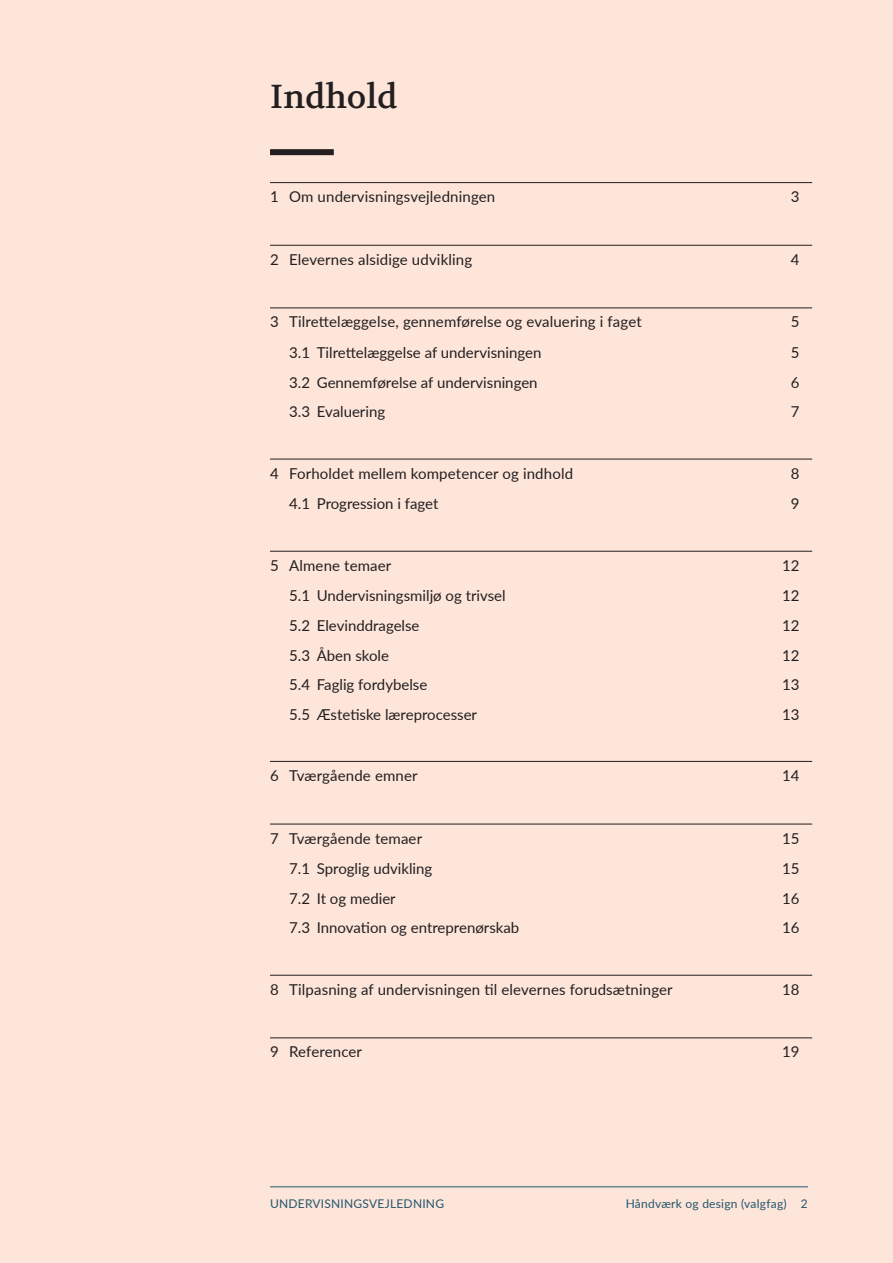
<style>
.page{position:relative;width:893px;height:1263px;background:#fde5da}
.page>*{position:absolute;margin:0;border:0;box-sizing:border-box;transform-origin:0 0}
._02_Indhold__ikke_me{font:33px "Volkhov";color:#231f20}
.t1{font:15px "Lato";color:#231f20}
.t2{font:12px "Lato";letter-spacing:.02em;color:#23576d}
</style>
<div class="page">
<hr style="left:270px;top:182px;width:542px;height:1px;background:#231f20">
<hr style="left:270px;top:245px;width:542px;height:1px;background:#231f20">
<hr style="left:270px;top:307px;width:542px;height:1px;background:#231f20">
<hr style="left:270px;top:459px;width:542px;height:1px;background:#231f20">
<hr style="left:270px;top:551px;width:542px;height:1px;background:#231f20">
<hr style="left:270px;top:761px;width:542px;height:1px;background:#231f20">
<hr style="left:270px;top:824px;width:542px;height:1px;background:#231f20">
<hr style="left:270px;top:975px;width:542px;height:1px;background:#231f20">
<hr style="left:270px;top:1037px;width:542px;height:1px;background:#231f20">
<div style="left:270px;top:149px;width:64px;height:6px;background:#231f20"></div>
<hr style="left:270px;top:1186px;width:538px;height:1px;background:#23576d">
<p class="_02_Indhold__ikke_me" style="left:270px;top:76px;width:129px">Indhold</p>
<p class="t1" style="left:270px;top:186px;width:227px">1 Om undervisningsvejledningen</p>
<p class="t1" style="left:791px;top:186px;width:10px">3</p>
<p class="t1" style="left:270px;top:249px;width:204px">2 Elevernes alsidige udvikling</p>
<p class="t1" style="left:791px;top:249px;width:10px">4</p>
<p class="t1" style="left:270px;top:311px;width:373px">3 Tilrettelæggelse, gennemførelse og evaluering i faget</p>
<p class="t1" style="left:791px;top:311px;width:10px">5</p>
<p class="t1" style="left:289px;top:342px;width:254px">3.1 Tilrettelæggelse af undervisningen</p>
<p class="t1" style="left:791px;top:342px;width:10px">5</p>
<p class="t1" style="left:289px;top:371px;width:250px">3.2 Gennemførelse af undervisningen</p>
<p class="t1" style="left:791px;top:371px;width:10px">6</p>
<p class="t1" style="left:289px;top:401px;width:98px">3.3 Evaluering</p>
<p class="t1" style="left:791px;top:401px;width:10px">7</p>
<p class="t1" style="left:270px;top:462px;width:305px">4 Forholdet mellem kompetencer og indhold</p>
<p class="t1" style="left:791px;top:462px;width:10px">8</p>
<p class="t1" style="left:289px;top:493px;width:151px">4.1 Progression i faget</p>
<p class="t1" style="left:791px;top:493px;width:10px">9</p>
<p class="t1" style="left:270px;top:554px;width:123px">5 Almene temaer</p>
<p class="t1" style="left:782px;top:554px;width:19px">12</p>
<p class="t1" style="left:289px;top:585px;width:218px">5.1 Undervisningsmiljø og trivsel</p>
<p class="t1" style="left:782px;top:585px;width:19px">12</p>
<p class="t1" style="left:289px;top:615px;width:132px">5.2 Elevinddragelse</p>
<p class="t1" style="left:782px;top:615px;width:19px">12</p>
<p class="t1" style="left:289px;top:644px;width:101px">5.3 Åben skole</p>
<p class="t1" style="left:782px;top:644px;width:19px">12</p>
<p class="t1" style="left:289px;top:674px;width:140px">5.4 Faglig fordybelse</p>
<p class="t1" style="left:782px;top:674px;width:19px">13</p>
<p class="t1" style="left:289px;top:703px;width:189px">5.5 Æstetiske læreprocesser</p>
<p class="t1" style="left:782px;top:703px;width:19px">13</p>
<p class="t1" style="left:270px;top:765px;width:149px">6 Tværgående emner</p>
<p class="t1" style="left:782px;top:765px;width:19px">14</p>
<p class="t1" style="left:270px;top:827px;width:154px">7 Tværgående temaer</p>
<p class="t1" style="left:782px;top:827px;width:19px">15</p>
<p class="t1" style="left:289px;top:858px;width:145px">7.1 Sproglig udvikling</p>
<p class="t1" style="left:782px;top:858px;width:19px">15</p>
<p class="t1" style="left:289px;top:888px;width:108px">7.2 It og medier</p>
<p class="t1" style="left:782px;top:888px;width:19px">16</p>
<p class="t1" style="left:289px;top:917px;width:232px">7.3 Innovation og entreprenørskab</p>
<p class="t1" style="left:782px;top:917px;width:19px">16</p>
<p class="t1" style="left:270px;top:978px;width:404px">8 Tilpasning af undervisningen til elevernes forudsætninger</p>
<p class="t1" style="left:782px;top:978px;width:19px">18</p>
<p class="t1" style="left:270px;top:1041px;width:94px">9 Referencer</p>
<p class="t1" style="left:782px;top:1041px;width:19px">19</p>
<p class="t2" style="left:270px;top:1195px;width:176px">UNDERVISNINGSVEJLEDNING</p>
<p class="t2" style="left:626px;top:1195px;width:184px">Håndværk og design (valgfag) 2</p>
</div>
